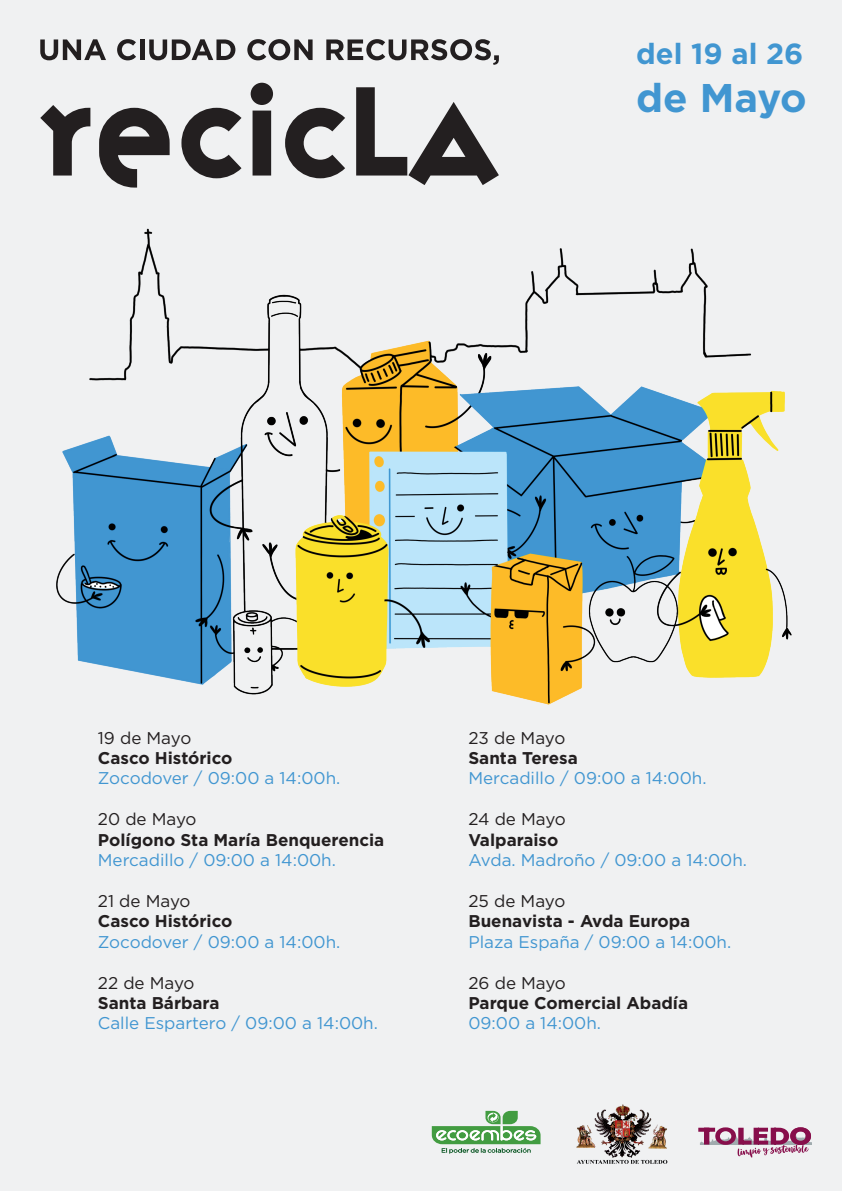
<style>
.page{position:relative;width:842px;height:1191px;background:#f0f1f2}
.page>*{position:absolute;margin:0;border:0;box-sizing:border-box;transform-origin:0 0}
.t1{font:700 40px "Gotham";letter-spacing:-.01em;color:#4196d1}
.t2{font:700 29.1px "Gotham";color:#4196d1}
.t3{font:17px "Gotham";color:#4196d1}
.t4{font:700 17px "Gotham";color:#231f20}
.t5{font:17px "Gotham";color:#231f20}
</style>
<div class="page">
<img style="left:576px;top:1104px;width:92px;height:60px">
<svg style="left:698px;top:1127px;width:113px;height:30px"></svg>
<svg style="left:432px;top:1110px;width:108px;height:43px"></svg>
<svg style="left:40px;top:39px;width:66px;height:21px"></svg>
<svg style="left:117px;top:39px;width:19px;height:21px"></svg>
<hr style="left:140px;top:39px;width:4px;height:21px;background:#231f20">
<svg style="left:149px;top:39px;width:86px;height:21px"></svg>
<svg style="left:247px;top:39px;width:66px;height:21px"></svg>
<svg style="left:326px;top:39px;width:173px;height:26px"></svg>
<svg style="left:40px;top:105px;width:50px;height:39px"></svg>
<svg style="left:99px;top:108px;width:71px;height:36px"></svg>
<svg style="left:181px;top:108px;width:60px;height:36px"></svg>
<svg style="left:251px;top:83px;width:22px;height:61px"></svg>
<svg style="left:285px;top:108px;width:60px;height:36px"></svg>
<svg style="left:356px;top:87px;width:124px;height:57px"></svg>
<img style="left:53px;top:144px;width:739px;height:561px">
<h2 class="t2" style="left:636px;top:37px;width:169px">del 19 al 26</h2>
<h1 class="t1" style="left:636px;top:75px;width:172px">de Mayo</h1>
<p class="t5" style="left:98px;top:728px;width:95px">19 de Mayo</p>
<p class="t4" style="left:98px;top:748px;width:136px">Casco Histórico</p>
<p class="t3" style="left:98px;top:769px;width:244px">Zocodover / 09:00 a 14:00h.</p>
<p class="t5" style="left:98px;top:810px;width:100px">20 de Mayo</p>
<p class="t4" style="left:98px;top:830px;width:288px">Polígono Sta María Benquerencia</p>
<p class="t3" style="left:98px;top:850px;width:240px">Mercadillo / 09:00 a 14:00h.</p>
<p class="t5" style="left:98px;top:891px;width:94px">21 de Mayo</p>
<p class="t4" style="left:98px;top:911px;width:136px">Casco Histórico</p>
<p class="t3" style="left:98px;top:932px;width:244px">Zocodover / 09:00 a 14:00h.</p>
<p class="t5" style="left:98px;top:973px;width:98px">22 de Mayo</p>
<p class="t4" style="left:98px;top:993px;width:123px">Santa Bárbara</p>
<p class="t3" style="left:98px;top:1014px;width:282px">Calle Espartero / 09:00 a 14:00h.</p>
<p class="t5" style="left:468px;top:728px;width:98px">23 de Mayo</p>
<p class="t4" style="left:468px;top:748px;width:111px">Santa Teresa</p>
<p class="t3" style="left:468px;top:769px;width:240px">Mercadillo / 09:00 a 14:00h.</p>
<p class="t5" style="left:468px;top:810px;width:99px">24 de Mayo</p>
<p class="t4" style="left:468px;top:830px;width:92px">Valparaiso</p>
<p class="t3" style="left:468px;top:850px;width:280px">Avda. Madroño / 09:00 a 14:00h.</p>
<p class="t5" style="left:468px;top:891px;width:98px">25 de Mayo</p>
<p class="t4" style="left:468px;top:911px;width:223px">Buenavista - Avda Europa</p>
<p class="t3" style="left:468px;top:932px;width:264px">Plaza España / 09:00 a 14:00h.</p>
<p class="t5" style="left:468px;top:973px;width:99px">26 de Mayo</p>
<p class="t4" style="left:468px;top:993px;width:221px">Parque Comercial Abadía</p>
<p class="t3" style="left:468px;top:1014px;width:134px">09:00 a 14:00h.</p>
</div>
